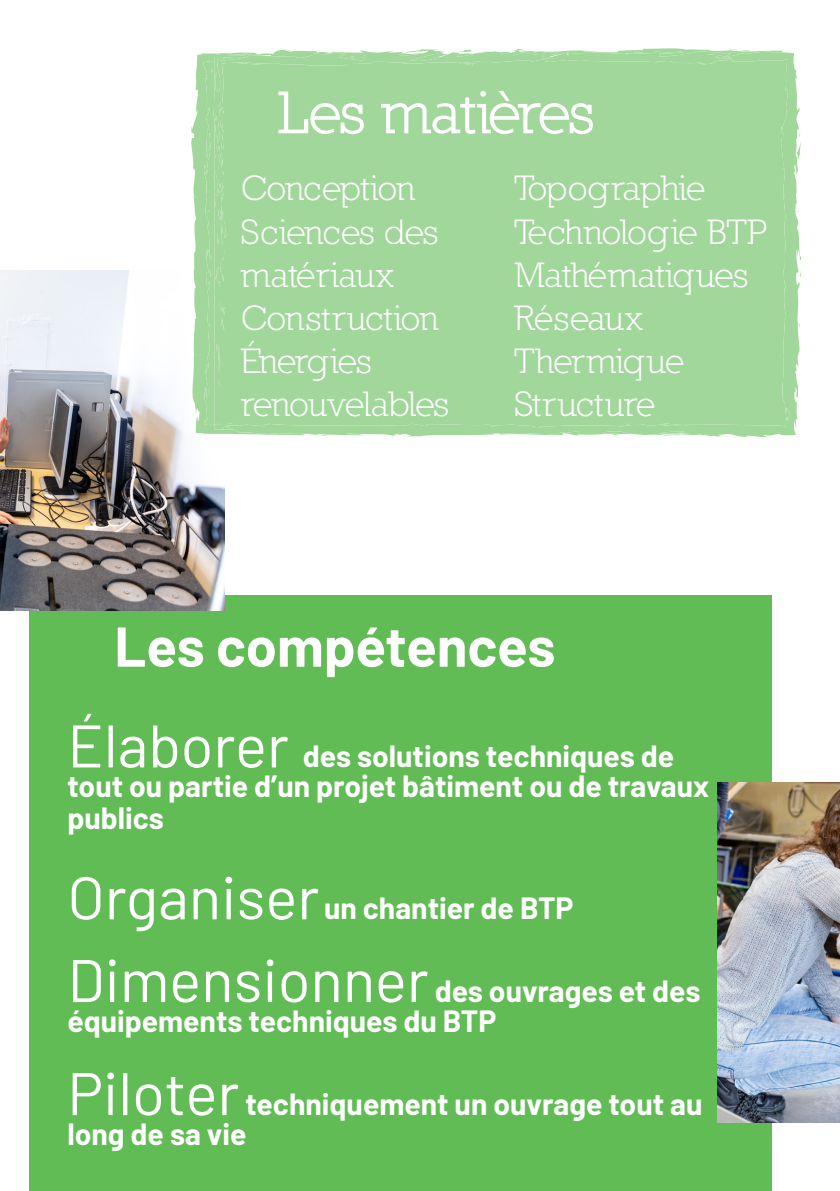
<style>
.page{position:relative;width:840px;height:1191px;background:#fff}
.page>*{position:absolute;margin:0;border:0;box-sizing:border-box;transform-origin:0 0}
.t1{font:700 60px "Nilland";letter-spacing:-.05em;color:#fff}
.t2{font:700 56px "Barlow";letter-spacing:-.005em;color:#fff}
.t3{font:36px/43.2px "Nilland";letter-spacing:-.03em;color:#fff}
.t4{font:36px "Nilland";color:#fff}
.t5{font:700 30px/31px "Barlow";color:#fff}
.s1{font-weight:400;font-size:60px}
</style>
<div class="page">
<div style="left:30px;top:595px;width:741px;height:596px;background:#62bc55"></div>
<img style="left:0;top:270px;width:224px;height:340px">
<svg style="left:189px;top:48px;width:493px;height:388px;fill:#a8daa1"></svg>
<div style="left:213px;top:49px;width:588px;height:388px;background:#a2d79b"></div>
<svg style="left:720px;top:50px;width:30px;height:7px"></svg>
<svg style="left:456px;top:50px;width:17px;height:3px"></svg>
<div style="left:203px;top:53px;width:60px;height:377px;background:#a2d79b"></div>
<svg style="left:796px;top:204px;width:2px;height:8px"></svg>
<img style="left:717px;top:782px;width:122px;height:341px">
<p class="t1" style="left:278px;top:77px;width:318px">Les matières</p>
<p class="t3" style="left:240px;top:166px;width:176px">Conception</p>
<p class="t3" style="left:240px;top:209px;width:199px">Sciences des matériaux</p>
<p class="t4" style="left:240px;top:297px;width:199px">Construction</p>
<p class="t3" style="left:240px;top:339px;width:210px">Énergies renouvelables</p>
<p class="t3" style="left:514px;top:166px;width:193px">Topographie</p>
<p class="t3" style="left:514px;top:209px;width:254px">Technologie BTP</p>
<p class="t3" style="left:514px;top:253px;width:236px">Mathématiques</p>
<p class="t3" style="left:514px;top:296px;width:130px">Réseaux</p>
<p class="t3" style="left:514px;top:339px;width:172px">Thermique</p>
<p class="t3" style="left:514px;top:382px;width:143px">Structure</p>
<p class="t2" style="left:114px;top:605px;width:442px">Les compétences</p>
<p class="t5" style="left:67px;top:739px;width:643px"><span class="s1">Élaborer</span> des solutions techniques de tout ou partie d’un projet bâtiment ou de travaux publics</p>
<p class="t5" style="left:67px;top:890px;width:507px"><span class="s1">Organiser</span> un chantier de BTP</p>
<p class="t5" style="left:67px;top:974px;width:634px;line-height:30px"><span class="s1">Dimensionner</span> des ouvrages et des équipements techniques du BTP</p>
<p class="t5" style="left:67px;top:1087px;width:636px;line-height:30px"><span class="s1">Piloter</span> techniquement un ouvrage tout au long de sa vie</p>
</div>
